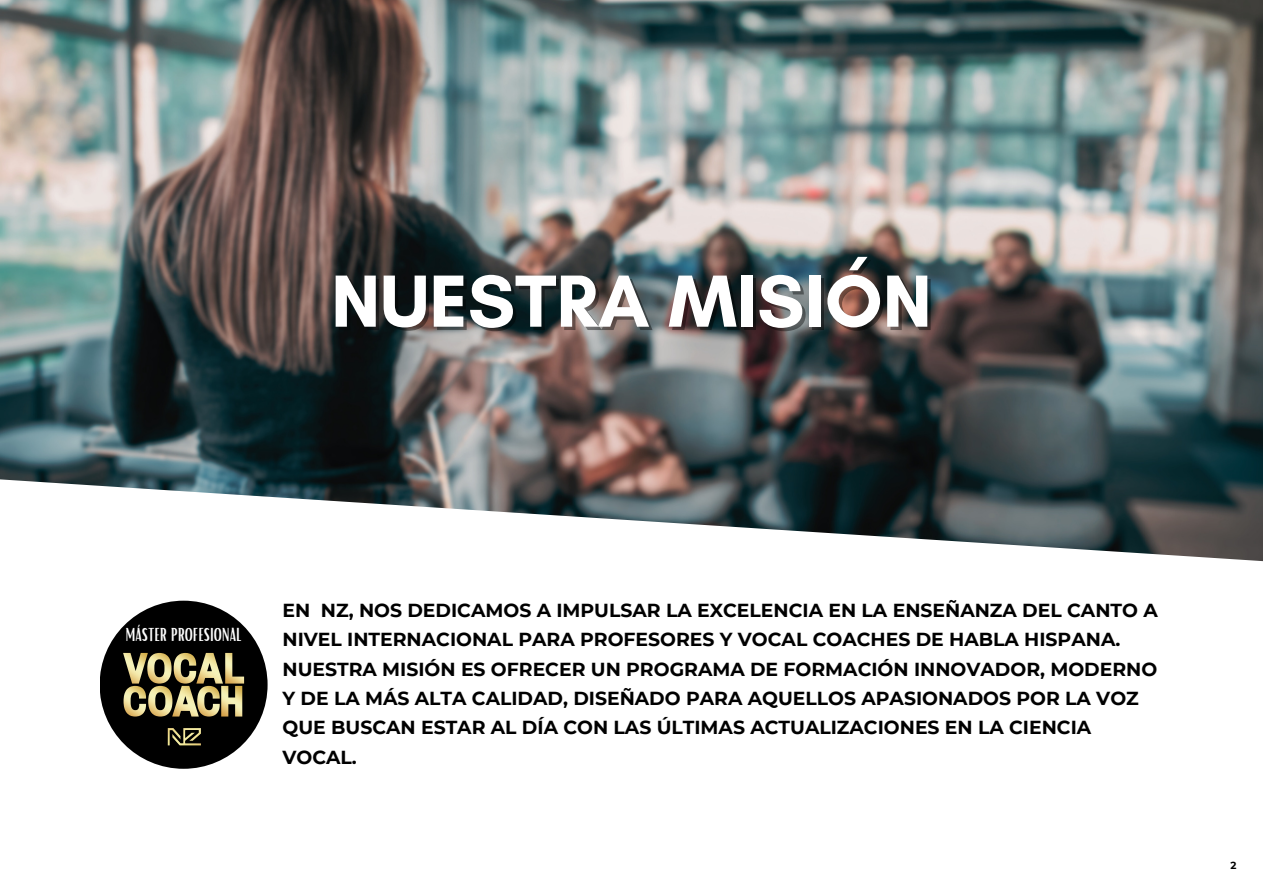
<style>
.page{position:relative;width:1263px;height:894px;background:#fff}
.page>*{position:absolute;margin:0;border:0;box-sizing:border-box;transform-origin:0 0}
.t1{font:700 75.15px "Glacial Indifference";color:#fff}
.t2{font:700 18.75px/29.2px "Montserrat";color:#000}
.t3{font:18.15px "Bright";color:#fff}
.t4{font:700 10.2px "Montserrat";color:#000}
</style>
<div class="page">
<div style="left:100px;top:600px;width:168px;height:168px;background:#000;border-radius:50%"></div>
<img style="left:174px;top:652px;width:49px;height:31px">
<img style="left:123px;top:652px;width:49px;height:31px">
<img style="left:148px;top:685px;width:49px;height:31px">
<img style="left:124px;top:685px;width:22px;height:31px">
<img style="left:197px;top:685px;width:45px;height:31px">
<img style="left:225px;top:652px;width:19px;height:31px">
<img style="left:167px;top:728px;width:34px;height:18px">
<img style="left:0;top:0;width:1263px;height:562px">
<p class="t1" style="left:331px;top:255px;width:602px">NUESTRA MISIÓN</p>
<p class="t3" style="left:125px;top:622px;width:118px">MÁSTER PROFESIONAL</p>
<p class="t2" style="left:282px;top:595px;width:877px">EN NZ, NOS DEDICAMOS A IMPULSAR LA EXCELENCIA EN LA ENSEÑANZA DEL CANTO A NIVEL INTERNACIONAL PARA PROFESORES Y VOCAL COACHES DE HABLA HISPANA.<br>NUESTRA MISIÓN ES OFRECER UN PROGRAMA DE FORMACIÓN INNOVADOR, MODERNO Y DE LA MÁS ALTA CALIDAD, DISEÑADO PARA AQUELLOS APASIONADOS POR LA VOZ QUE BUSCAN ESTAR AL DÍA CON LAS ÚLTIMAS ACTUALIZACIONES EN LA CIENCIA VOCAL.</p>
<p class="t4" style="left:1230px;top:858px;width:8px">2</p>
</div>
